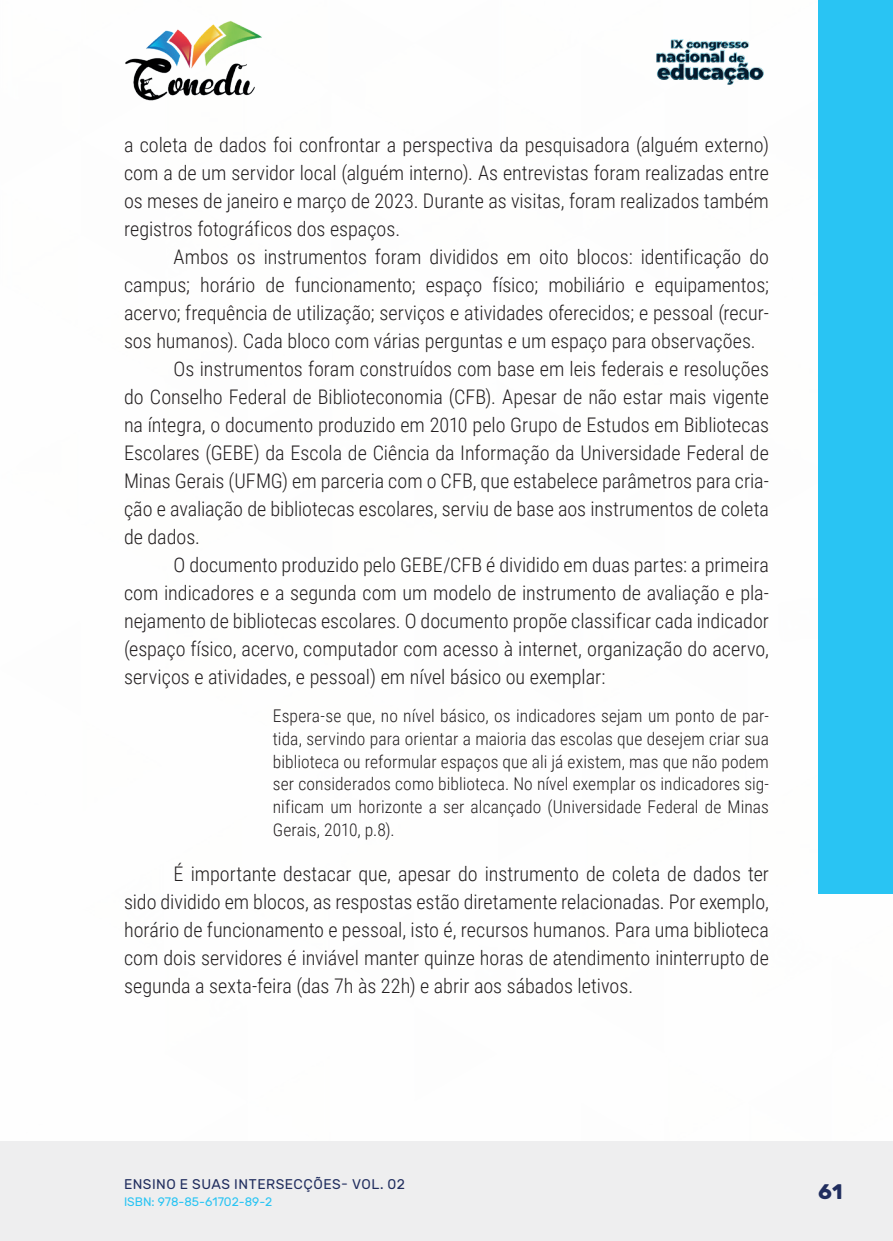
<style>
.page{position:relative;width:893px;height:1241px;background:#fff}
.page>*{position:absolute;margin:0;border:0;box-sizing:border-box;transform-origin:0 0}
.t1{font:700 21px "Rubik";color:#202d5e}
._9_CORPO{font:300 20.12px/28px "Roboto Condensed";color:#231f20;text-align:justify}
._16_CITACAO{font:300 17.5px/22.8px "Roboto Condensed";letter-spacing:.005em;color:#231f20;text-align:justify}
.t2{font:14px "Rubik";letter-spacing:.035em;color:#202d5e}
.t3{font:12.25px "Rubik";color:#29c4f3}
</style>
<div class="page">
<div style="left:0;top:1141px;width:893px;height:99px;background:#eeeeef"></div>
<img style="left:125px;top:20px;width:137px;height:81px">
<img style="left:656px;top:39px;width:108px;height:46px">
<div style="left:819px;top:0;width:74px;height:893px;background:#29c4f3"></div>
<p class="_9_CORPO" style="left:124px;top:130px;width:646px">a coleta de dados foi confrontar a perspectiva da pesquisadora (alguém externo) com a de um servidor local (alguém interno). As entrevistas foram realizadas entre os meses de janeiro e março de 2023. Durante as visitas, foram realizados também registros fotográficos dos espaços.</p>
<p class="_9_CORPO" style="left:124px;top:242px;width:646px;text-indent:50px">Ambos os instrumentos foram divididos em oito blocos: identificação do campus; horário de funcionamento; espaço físico; mobiliário e equipamentos; acervo; frequência de utilização; serviços e atividades oferecidos; e pessoal (recur&shy;sos humanos). Cada bloco com várias perguntas e um espaço para observações.</p>
<p class="_9_CORPO" style="left:124px;top:354px;width:646px;text-indent:50px">Os instrumentos foram construídos com base em leis federais e resoluções do Conselho Federal de Biblioteconomia (CFB). Apesar de não estar mais vigente na íntegra, o documento produzido em 2010 pelo Grupo de Estudos em Bibliotecas Escolares (GEBE) da Escola de Ciência da Informação da Universidade Federal de Minas Gerais (UFMG) em parceria com o CFB, que estabelece parâmetros para cria&shy;ção e avaliação de bibliotecas escolares, serviu de base aos instrumentos de coleta de dados.</p>
<p class="_9_CORPO" style="left:124px;top:550px;width:646px;text-indent:50px">O documento produzido pelo GEBE/CFB é dividido em duas partes: a primeira com indicadores e a segunda com um modelo de instrumento de avaliação e pla&shy;nejamento de bibliotecas escolares. O documento propõe classificar cada indicador (espaço físico, acervo, computador com acesso à internet, organização do acervo, serviços e atividades, e pessoal) em nível básico ou exemplar:</p>
<p class="_16_CITACAO" style="left:273px;top:703px;width:498px">Espera-se que, no nível básico, os indicadores sejam um ponto de par&shy;tida, servindo para orientar a maioria das escolas que desejem criar sua biblioteca ou reformular espaços que ali já existem, mas que não podem ser considerados como biblioteca. No nível exemplar os indicadores sig&shy;nificam um horizonte a ser alcançado (Universidade Federal de Minas Gerais, 2010, p.8).</p>
<p class="_9_CORPO" style="left:124px;top:858px;width:646px;text-indent:50px">É importante destacar que, apesar do instrumento de coleta de dados ter sido dividido em blocos, as respostas estão diretamente relacionadas. Por exemplo, horário de funcionamento e pessoal, isto é, recursos humanos. Para uma biblioteca com dois servidores é inviável manter quinze horas de atendimento ininterrupto de segunda a sexta-feira (das 7h às 22h) e abrir aos sábados letivos.</p>
<p class="t2" style="left:124px;top:1175px;width:282px">ENSINO E SUAS INTERSECÇÕES- VOL. 02</p>
<p class="t3" style="left:124px;top:1194px;width:150px">ISBN: 978-85-61702-89-2</p>
<p class="t1" style="left:818px;top:1179px;width:26px">61</p>
</div>
